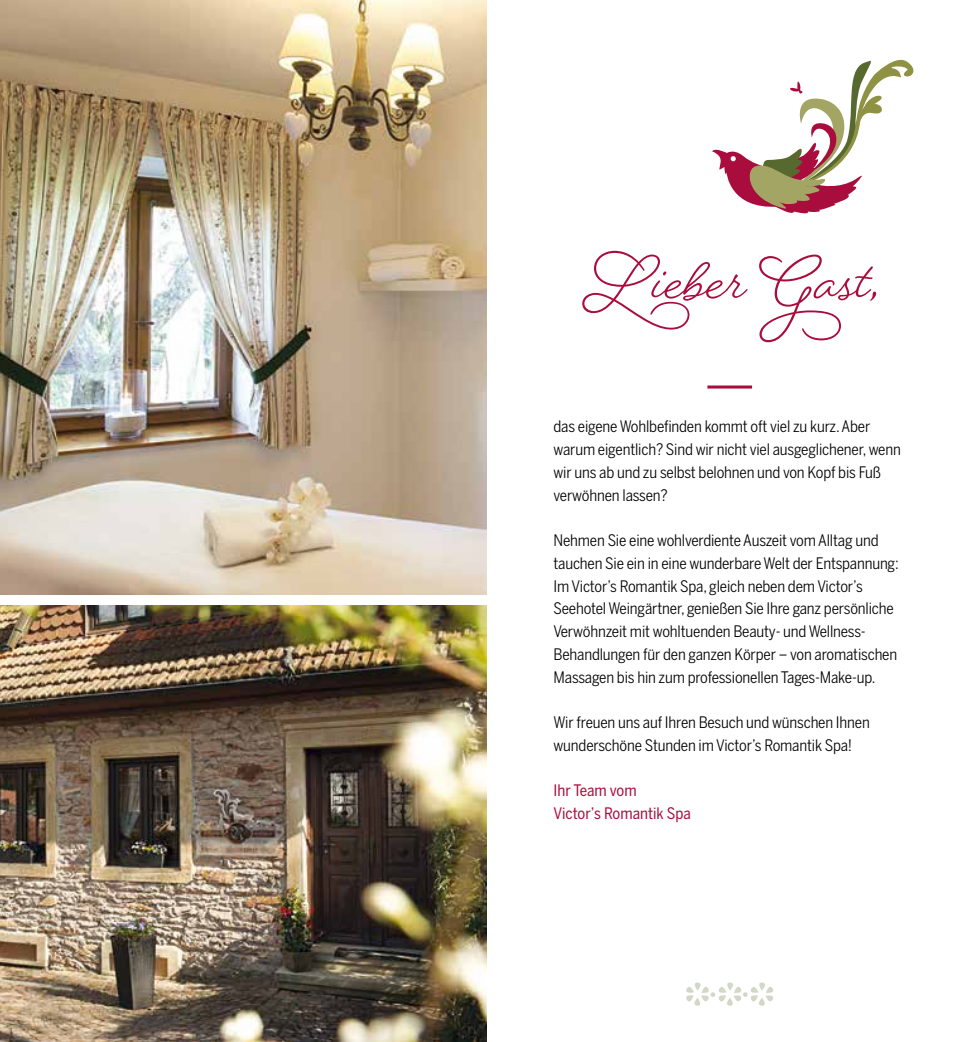
<style>
.page{position:relative;width:973px;height:1042px;background:#fff}
.page>*{position:absolute;margin:0;border:0;box-sizing:border-box;transform-origin:0 0}
.t1{font:700 64.75px "Beloved Script";color:#a90d3d}
.t2{font:15.75px/22.8px "Benton Sans Cond";letter-spacing:-.01em;color:#000}
.t3{font:15.75px/22.8px "Benton Sans Cond";color:#a90d3d}
</style>
<div class="page">
<img style="left:0;top:0;width:486px;height:595px">
<img style="left:0;top:605px;width:486px;height:437px">
<svg style="left:712px;top:59px;width:202px;height:155px"></svg>
<svg style="left:686px;top:982px;width:87px;height:24px"></svg>
<hr style="left:707px;top:385px;width:45px;height:3px;background:#a90d3d">
<h1 class="t1" style="left:581px;top:236px;width:298px">Lieber Gast,</h1>
<p class="t2" style="left:553px;top:415px;width:349px">das eigene Wohlbefinden kommt oft viel zu kurz. Aber warum eigentlich? Sind wir nicht viel ausgeglichener, wenn wir uns ab und zu selbst belohnen und von Kopf bis Fuß verwöhnen lassen?</p>
<p class="t2" style="left:553px;top:529px;width:347px">Nehmen Sie eine wohlverdiente Auszeit vom Alltag und tauchen Sie ein in eine wunderbare Welt der Entspannung:<br>Im Victor’s Romantik Spa, gleich neben dem Victor’s Seehotel Weingärtner, genießen Sie Ihre ganz persönliche Verwöhnzeit mit wohltuenden Beauty- und Wellness-Behandlungen für den ganzen Körper – von aromatischen Massagen bis hin zum professionellen Tages-Make-up.</p>
<p class="t2" style="left:553px;top:711px;width:318px">Wir freuen uns auf Ihren Besuch und wünschen Ihnen wunderschöne Stunden im Victor’s Romantik Spa!</p>
<p class="t3" style="left:553px;top:779px;width:139px">Ihr Team vom<br>Victor’s Romantik Spa</p>
</div>
